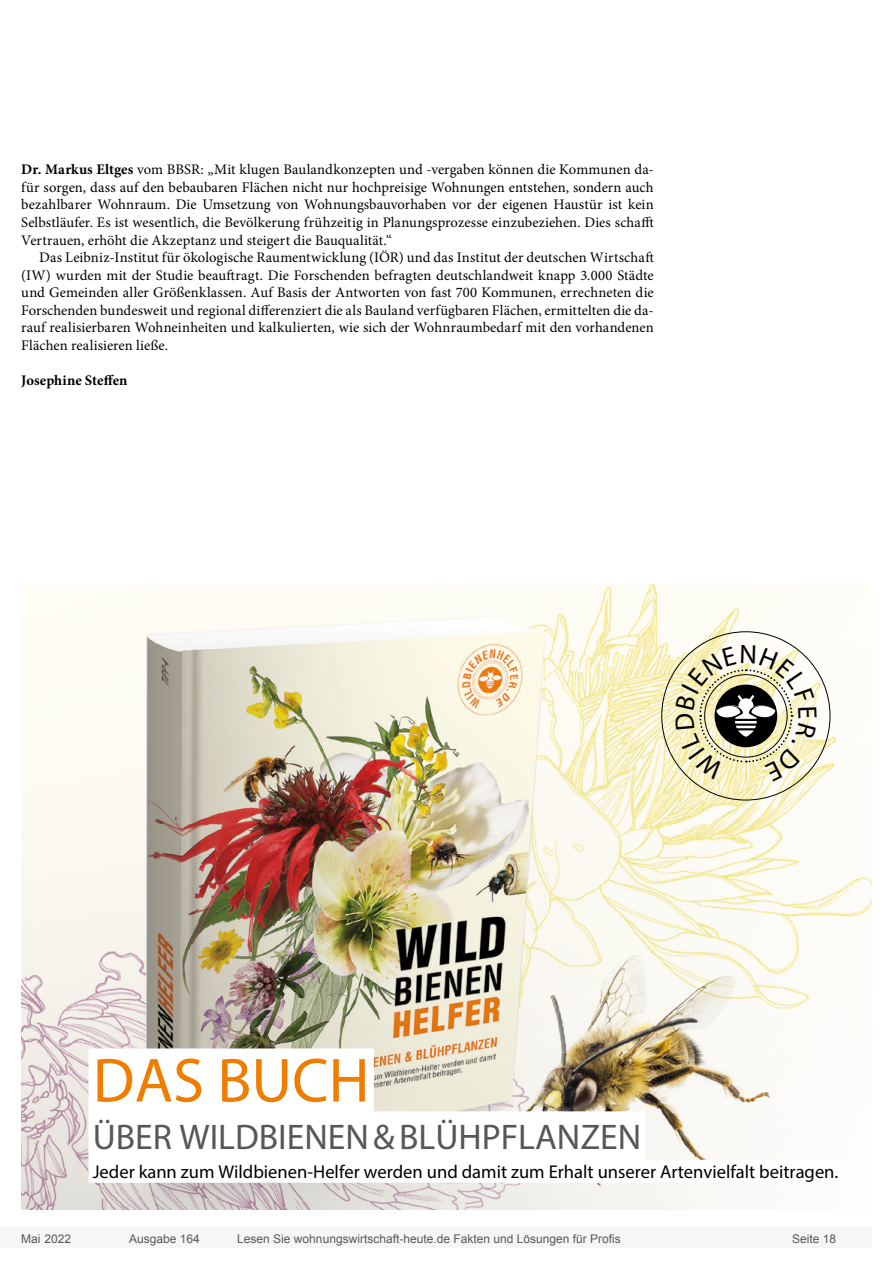
<style>
.page{position:relative;width:893px;height:1263px;background:#fff}
.page>*{position:absolute;margin:0;border:0;box-sizing:border-box;transform-origin:0 0}
.t1{font:700 condensed 62.85px "Helvetica";color:#ef7d00}
.t2{font:700 condensed 35.7px "Helvetica";color:#575756}
.t3{font:condensed 18.6px "Helvetica";color:#000}
.Fliesstext{font:14.7px/17.5px "Minion Pro";letter-spacing:.005em;color:#000;text-align:justify}
.Fließtext_erste_Zeil{font:14.7px/17.5px "Minion Pro";letter-spacing:.005em;color:#000;text-align:justify}
.AUTOR{font:700 14.7px "Minion Pro";color:#000}
.t4{font:12px "Arial";color:#595959}
.s1{font-weight:700}
</style>
<div class="page">
<div style="left:0;top:1227px;width:872px;height:20px;background:#f6f6f6"></div>
<img style="left:21px;top:585px;width:850px;height:625px">
<svg style="left:88px;top:1048px;width:753px;height:135px"></svg>
<svg style="left:675px;top:645px;width:142px;height:136px"></svg>
<p class="Fließtext_erste_Zeil" style="left:21px;top:161px;width:634px"><span class="s1">Dr. Markus Eltges</span> vom BBSR: „Mit klugen Baulandkonzepten und -vergaben können die Kommunen da&shy;für sorgen, dass auf den bebaubaren Flächen nicht nur hochpreisige Wohnungen entstehen, sondern auch bezahlbarer Wohnraum. Die Umsetzung von Wohnungsbauvorhaben vor der eigenen Haustür ist kein Selbstläufer. Es ist wesentlich, die Bevölkerung frühzeitig in Planungsprozesse einzubeziehen. Dies schafft Vertrauen, erhöht die Akzeptanz und steigert die Bauqualität.“</p>
<p class="Fliesstext" style="left:21px;top:249px;width:634px;text-indent:18px">Das Leibniz-Institut für ökologische Raumentwicklung (IÖR) und das Institut der deutschen Wirtschaft (IW) wurden mit der Studie beauftragt. Die Forschenden befragten deutschlandweit knapp 3.000 Städte und Gemeinden aller Größenklassen. Auf Basis der Antworten von fast 700 Kommunen, errechneten die Forschenden bundesweit und regional differenziert die als Bauland verfügbaren Flächen, ermittelten die da&shy;rauf realisierbaren Wohneinheiten und kalkulierten, wie sich der Wohnraumbedarf mit den vorhandenen Flächen realisieren ließe.</p>
<p class="AUTOR" style="left:21px;top:370px;width:108px">Josephine Steffen</p>
<p class="t1" style="left:93px;top:1042px;width:278px">DAS BUCH</p>
<p class="t2" style="left:93px;top:1115px;width:550px">ÜBER WILDBIENEN&amp;BLÜHPFLANZEN</p>
<p class="t3" style="left:93px;top:1160px;width:747px">Jeder kann zum Wildbienen-Helfer werden und damit zum Erhalt unserer Artenvielfalt beitragen.</p>
<p class="t4" style="left:21px;top:1230px;width:51px">Mai 2022</p>
<p class="t4" style="left:129px;top:1230px;width:72px">Ausgabe 164</p>
<p class="t4" style="left:237px;top:1230px;width:385px">Lesen Sie wohnungswirtschaft-heute.de Fakten und Lösungen für Profis</p>
<p class="t4" style="left:792px;top:1231px;width:46px">Seite 18</p>
</div>
